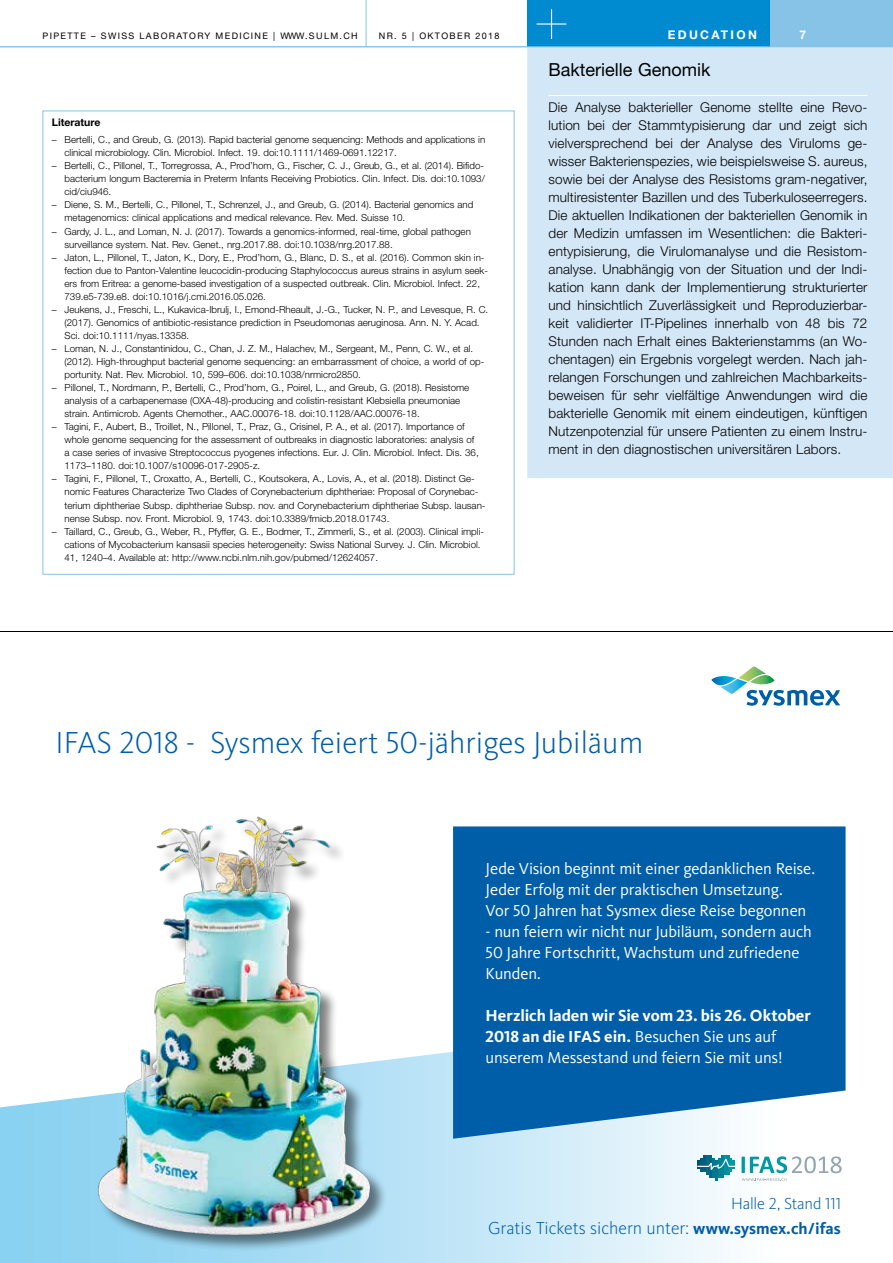
<style>
.page{position:relative;width:893px;height:1263px;background:#fff}
.page>*{position:absolute;margin:0;border:0;box-sizing:border-box;transform-origin:0 0}
.t1{font:300 31.5px "Hjycpg Kievit Pro";color:#005ea8}
.t2{font:300 18px "Hjycpg Kievit Pro";color:#005ea8}
.t3{font:18px "Helvetica Neue";color:#000}
.t4{font:16.5px/21px "Jcnrdn Kievit Pro";letter-spacing:-.01em;color:#fff}
.t5{font:700 16.5px/21px "Pqmgly Kievit Pro";letter-spacing:-.005em;color:#fff}
.t6{font:300 16.5px "Hjycpg Kievit Pro";letter-spacing:-.01em;color:#005ea8}
.t7{font:300 13.5px/18px "Helvetica Neue";letter-spacing:.01em;color:#000}
.t8{font:700 12px "Helvetica Neue";letter-spacing:.19em;color:#fff}
.t9{font:700 10.5px "Helvetica Neue";color:#000}
.t10{font:300 9.75px/13px "Helvetica Neue";color:#000}
.t11{font:9px "Helvetica Neue";letter-spacing:.15em;color:#000}
.s1{font-family:"Jcnrdn Kievit Pro";font-weight:400}
.s2{font-family:"Pqmgly Kievit Pro";font-weight:700;font-size:16.5px}
</style>
<div class="page">
<div style="left:527px;top:0;width:366px;height:47px;background:#87c3e7"></div>
<div style="left:527px;top:0;width:243px;height:47px;background:#008bd0"></div>
<hr style="left:366px;top:0;width:1px;height:47px;background:#87c3e7">
<hr style="left:537px;top:23px;width:29px;height:2px;background:#fff">
<hr style="left:551px;top:9px;width:1px;height:30px;background:#fff">
<div style="left:527px;top:47px;width:366px;height:431px;background:#d4e7f6"></div>
<hr style="left:0;top:46px;width:893px;height:1px;background:#87c3e7">
<svg style="left:0;top:998px;width:846px;height:265px"></svg>
<img style="left:89px;top:816px;width:305px;height:440px">
<svg style="left:453px;top:826px;width:392px;height:313px;background:#136aae"></svg>
<svg style="left:711px;top:666px;width:129px;height:40px"></svg>
<svg style="left:697px;top:1155px;width:39px;height:26px"></svg>
<svg style="left:742px;top:1156px;width:100px;height:25px"></svg>
<hr style="left:0;top:631px;width:893px;height:1px;background:#000">
<p class="t11" style="left:43px;top:30px;width:317px">PIPETTE – SWISS LABORATORY MEDICINE | WWW.SULM.CH</p>
<p class="t11" style="left:379px;top:30px;width:122px">NR. 5 | OKTOBER 2018</p>
<p class="t8" style="left:668px;top:27px;width:91px">EDUCATION</p>
<p class="t8" style="left:799px;top:27px;width:8px">7</p>
<h2 class="t3" style="left:549px;top:59px;width:163px">Bakterielle Genomik</h2>
<p class="t7" style="left:549px;top:98px;width:320px">Die Analyse bakterieller Genome stellte eine Revo&shy;lution bei der Stammtypisierung dar und zeigt sich vielversprechend bei der Analyse des Viruloms ge&shy;wisser Bakterienspezies, wie beispielsweise S. aureus, sowie bei der Analyse des Resistoms gram-negativer, multiresistenter Bazillen und des Tuberkuloseerregers.<br>Die aktuellen Indikationen der bakteriellen Genomik in der Medizin umfassen im Wesentlichen: die Bakteri&shy;entypisierung, die Virulomanalyse und die Resistom&shy;analyse. Unabhängig von der Situation und der Indi&shy;kation kann dank der Implementierung strukturierter und hinsichtlich Zuverlässigkeit und Reproduzierbar&shy;keit validierter IT-Pipelines innerhalb von 48 bis 72<br>Stunden nach Erhalt eines Bakterienstamms (an Wo&shy;chentagen) ein Ergebnis vorgelegt werden. Nach jah&shy;relangen Forschungen und zahlreichen Machbarkeits&shy;beweisen für sehr vielfältige Anwendungen wird die bakterielle Genomik mit einem eindeutigen, künftigen Nutzenpotenzial für unsere Patienten zu einem Instru&shy;ment in den diagnostischen universitären Labors.</p>
<p class="t9" style="left:52px;top:116px;width:50px">Literature</p>
<p class="t10" style="left:65px;top:133px;width:422px;text-indent:-13px">– Bertelli, C., and Greub, G. (2013). Rapid bacterial genome sequencing: Methods and applications in clinical microbiology. Clin. Microbiol. Infect. 19. doi:10.1111/1469-0691.12217.</p>
<p class="t10" style="left:65px;top:159px;width:422px;text-align:justify;text-indent:-13px">– Bertelli, C., Pillonel, T., Torregrossa, A., Prod’hom, G., Fischer, C. J., Greub, G., et al. (2014). Bifido&shy;bacterium longum Bacteremia in Preterm Infants Receiving Probiotics. Clin. Infect. Dis. doi:10.1093/ cid/ciu946.</p>
<p class="t10" style="left:65px;top:198px;width:410px;text-indent:-13px">– Diene, S. M., Bertelli, C., Pillonel, T., Schrenzel, J., and Greub, G. (2014). Bacterial genomics and metagenomics: clinical applications and medical relevance. Rev. Med. Suisse 10.</p>
<p class="t10" style="left:65px;top:224px;width:408px;text-indent:-13px">– Gardy, J. L., and Loman, N. J. (2017). Towards a genomics-informed, real-time, global pathogen surveillance system. Nat. Rev. Genet., nrg.2017.88. doi:10.1038/nrg.2017.88.</p>
<p class="t10" style="left:65px;top:250px;width:425px;text-indent:-13px">– Jaton, L., Pillonel, T., Jaton, K., Dory, E., Prod’hom, G., Blanc, D. S., et al. (2016). Common skin in&shy;fection due to Panton-Valentine leucocidin-producing Staphylococcus aureus strains in asylum seek&shy;ers from Eritrea: a genome-based investigation of a suspected outbreak. Clin. Microbiol. Infect. 22, 739.e5-739.e8. doi:10.1016/j.cmi.2016.05.026.</p>
<p class="t10" style="left:65px;top:303px;width:425px;text-indent:-13px">– Jeukens, J., Freschi, L., Kukavica-Ibrulj, I., Emond-Rheault, J.-G., Tucker, N. P., and Levesque, R. C. (2017). Genomics of antibiotic-resistance prediction in Pseudomonas aeruginosa. Ann. N. Y. Acad.<br>Sci. doi:10.1111/nyas.13358.</p>
<p class="t10" style="left:65px;top:342px;width:421px;text-indent:-13px">– Loman, N. J., Constantinidou, C., Chan, J. Z. M., Halachev, M., Sergeant, M., Penn, C. W., et al. (2012). High-throughput bacterial genome sequencing: an embarrassment of choice, a world of op&shy;portunity. Nat. Rev. Microbiol. 10, 599–606. doi:10.1038/nrmicro2850.</p>
<p class="t10" style="left:65px;top:381px;width:406px;text-indent:-13px">– Pillonel, T., Nordmann, P., Bertelli, C., Prod’hom, G., Poirel, L., and Greub, G. (2018). Resistome analysis of a carbapenemase (OXA-48)-producing and colistin-resistant Klebsiella pneumoniae strain. Antimicrob. Agents Chemother., AAC.00076-18. doi:10.1128/AAC.00076-18.</p>
<p class="t10" style="left:65px;top:420px;width:416px;text-indent:-13px">– Tagini, F., Aubert, B., Troillet, N., Pillonel, T., Praz, G., Crisinel, P. A., et al. (2017). Importance of whole genome sequencing for the assessment of outbreaks in diagnostic laboratories: analysis of a case series of invasive Streptococcus pyogenes infections. Eur. J. Clin. Microbiol. Infect. Dis. 36, 1173–1180. doi:10.1007/s10096-017-2905-z.</p>
<p class="t10" style="left:65px;top:472px;width:422px;text-indent:-13px">– Tagini, F., Pillonel, T., Croxatto, A., Bertelli, C., Koutsokera, A., Lovis, A., et al. (2018). Distinct Ge&shy;nomic Features Characterize Two Clades of Corynebacterium diphtheriae: Proposal of Corynebac&shy;terium diphtheriae Subsp. diphtheriae Subsp. nov. and Corynebacterium diphtheriae Subsp. lausan&shy;nense Subsp. nov. Front. Microbiol. 9, 1743. doi:10.3389/fmicb.2018.01743.</p>
<p class="t10" style="left:65px;top:524px;width:421px;text-indent:-13px">– Taillard, C., Greub, G., Weber, R., Pfyffer, G. E., Bodmer, T., Zimmerli, S., et al. (2003). Clinical impli&shy;cations of Mycobacterium kansasii species heterogeneity: Swiss National Survey. J. Clin. Microbiol.<br>41, 1240–4. Available at: http://www.ncbi.nlm.nih.gov/pubmed/12624057.</p>
<h1 class="t1" style="left:55px;top:724px;width:589px">IFAS 2018 - Sysmex feiert 50-jähriges Jubiläum</h1>
<h3 class="t4" style="left:486px;top:858px;width:331px">Jede Vision beginnt mit einer gedanklichen Reise.<br>Jeder Erfolg mit der praktischen Umsetzung.<br>Vor 50 Jahren hat Sysmex diese Reise begonnen</h3>
<h3 class="t4" style="left:486px;top:921px;width:328px">- nun feiern wir nicht nur Jubiläum, sondern auch<br>50 Jahre Fortschritt, Wachstum und zufriedene<br>Kunden.</h3>
<h3 class="t5" style="left:486px;top:1005px;width:327px">Herzlich laden wir Sie vom 23. bis 26. Oktober<br>2018 an die IFAS ein. <span class="s1">Besuchen Sie uns auf</span></h3>
<h3 class="t4" style="left:486px;top:1047px;width:298px">unserem Messestand und feiern Sie mit uns!</h3>
<h3 class="t6" style="left:731px;top:1193px;width:112px">Halle 2, Stand 111</h3>
<h2 class="t2" style="left:488px;top:1217px;width:354px">Gratis Tickets sichern unter: <span class="s2">www.sysmex.ch/ifas</span></h2>
</div>
